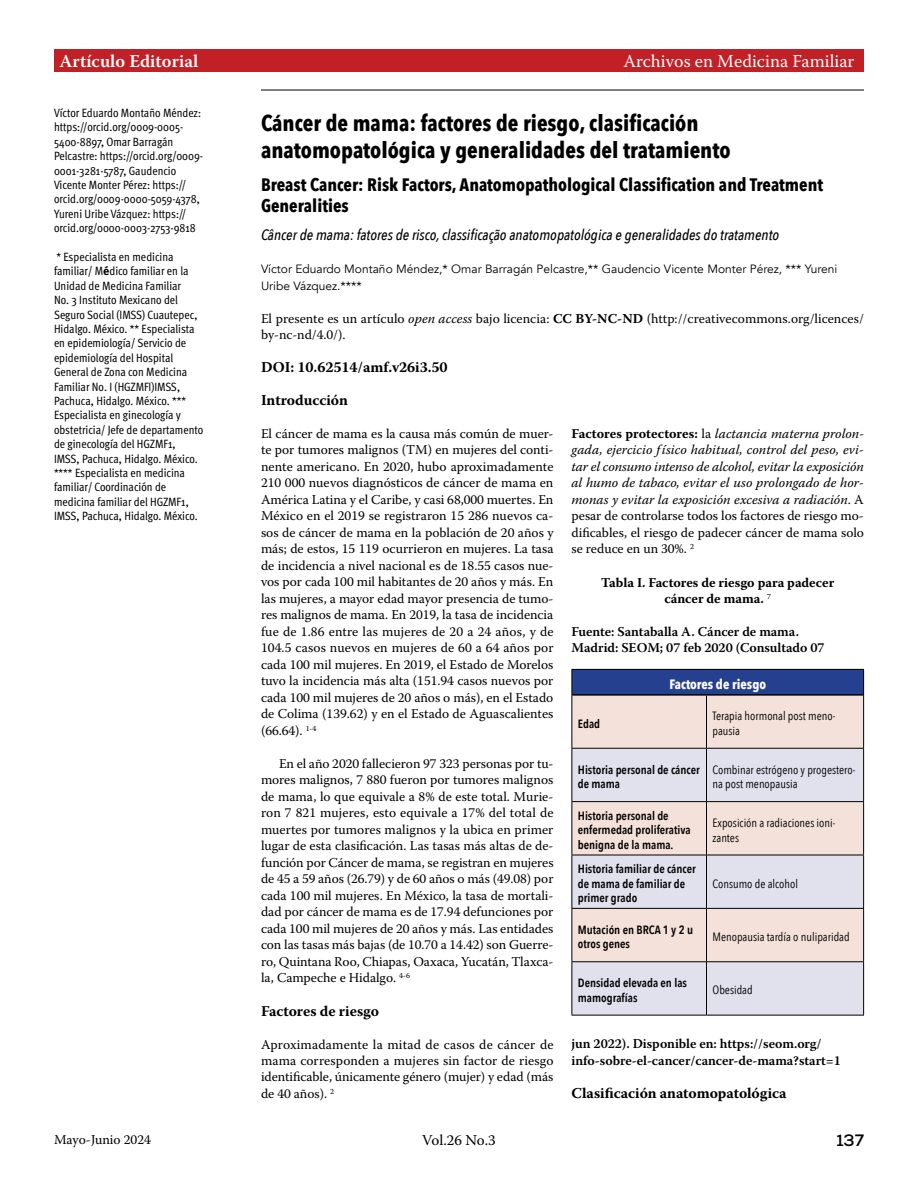
<style>
.page{position:relative;width:918px;height:1188px;background:#fff}
.page>*{position:absolute;margin:0;border:0;box-sizing:border-box;transform-origin:0 0}
.t1{font:700 22.5px/27px "Avenir Next Condensed";color:#000}
.t2{font:700 18px/21.6px "Avenir Next Condensed";color:#000}
.t3{font:18px "Warnock Pro";color:#fff}
.t4{font:600 18px "Warnock Pro";color:#fff}
.t5{font:700 16.5px "Nexa";color:#000}
.t6{font:italic 500 15px "Avenir Next Condensed";color:#000}
.t7{font:700 15px "Warnock Pro";letter-spacing:-.005em;color:#000}
.t8{font:15px "Warnock Pro";color:#000}
.t9{font:13.5px/16.5px "Warnock Pro";color:#000;text-align:justify}
.t10{font:italic 13.5px/16.5px "Warnock Pro";color:#000;text-align:justify}
.t11{font:600 13.5px/16.5px "Warnock Pro";letter-spacing:-.005em;color:#000}
.t12{font:700 13.5px/16.5px "Warnock Pro";letter-spacing:-.005em;color:#000;text-align:center}
.t13{font:700 13.5px "Avenir Next Condensed";color:#fff}
.t14{font:condensed 12px/14.4px "Meta Pro";color:#000}
.t15{font:600 12px/14.4px "Avenir Next Condensed";color:#000}
.t16{font:12px/14.4px "Avenir Next Condensed";color:#000}
.t17{font:12px/16.5px "Avenir";color:#000}
.s1{font-weight:700;font-stretch:normal}
.s2{font-style:italic}
.s3{font-weight:700}
.s4{font-weight:700;font-style:normal}
.s5{font-style:normal}
</style>
<div class="page">
<div style="left:54px;top:50px;width:810px;height:22px;background:#c02026"></div>
<hr style="left:261px;top:90px;width:603px;height:1px;background:#000">
<div style="left:572px;top:669px;width:292px;height:26px;background:#25408f"></div>
<div style="left:573px;top:696px;width:290px;height:52px;background:#f4e2da"></div>
<svg style="left:573px;top:749px;width:290px;height:266px;background:#e7dfe4"></svg>
<hr style="left:572px;top:669px;width:134px;height:1px;background:#000">
<svg style="left:572px;top:670px;width:1px;height:24px"></svg>
<hr style="left:706px;top:669px;width:158px;height:1px;background:#000">
<svg style="left:863px;top:670px;width:1px;height:25px"></svg>
<hr style="left:572px;top:695px;width:1px;height:53px;background:#000">
<hr style="left:706px;top:696px;width:1px;height:52px;background:#000">
<hr style="left:863px;top:695px;width:1px;height:53px;background:#000">
<hr style="left:572px;top:748px;width:134px;height:1px;background:#000">
<hr style="left:572px;top:749px;width:1px;height:52px;background:#000">
<hr style="left:706px;top:748px;width:158px;height:1px;background:#000">
<hr style="left:706px;top:749px;width:1px;height:52px;background:#000">
<hr style="left:863px;top:749px;width:1px;height:52px;background:#000">
<hr style="left:572px;top:801px;width:134px;height:1px;background:#000">
<hr style="left:572px;top:802px;width:1px;height:53px;background:#000">
<hr style="left:706px;top:801px;width:158px;height:1px;background:#000">
<hr style="left:706px;top:802px;width:1px;height:53px;background:#000">
<hr style="left:863px;top:802px;width:1px;height:53px;background:#000">
<hr style="left:572px;top:855px;width:134px;height:1px;background:#000">
<hr style="left:572px;top:855px;width:1px;height:53px;background:#000">
<hr style="left:706px;top:855px;width:158px;height:1px;background:#000">
<hr style="left:706px;top:855px;width:1px;height:53px;background:#000">
<hr style="left:863px;top:855px;width:1px;height:53px;background:#000">
<hr style="left:572px;top:908px;width:134px;height:1px;background:#000">
<hr style="left:572px;top:909px;width:1px;height:52px;background:#000">
<hr style="left:706px;top:908px;width:158px;height:1px;background:#000">
<hr style="left:706px;top:909px;width:1px;height:52px;background:#000">
<hr style="left:863px;top:909px;width:1px;height:52px;background:#000">
<hr style="left:572px;top:961px;width:134px;height:1px;background:#000">
<hr style="left:572px;top:962px;width:1px;height:53px;background:#000">
<hr style="left:706px;top:961px;width:158px;height:1px;background:#000">
<hr style="left:706px;top:962px;width:1px;height:53px;background:#000">
<hr style="left:863px;top:962px;width:1px;height:53px;background:#000">
<hr style="left:572px;top:1015px;width:134px;height:1px;background:#000">
<hr style="left:706px;top:1015px;width:158px;height:1px;background:#000">
<hr style="left:572px;top:694px;width:134px;height:2px;background:#000">
<hr style="left:706px;top:694px;width:157px;height:2px;background:#000">
<h2 class="t4" style="left:59px;top:50px;width:140px">Artículo Editorial</h2>
<h2 class="t3" style="left:623px;top:50px;width:233px">Archivos en Medicina Familiar</h2>
<p class="t14" style="left:54px;top:105px;width:151px">Víctor Eduardo Montaño Méndez: https://orcid.org/0009-0005-<br>5400-8897, Omar Barragán<br>Pelcastre: https://orcid.org/0009-<br>0001-3281-5787, Gaudencio<br>Vicente Monter Pérez: https:// orcid.org/0009-0000-5059-4378,<br>Yureni Uribe Vázquez: https:// orcid.org/0000-0003-2753-9818</p>
<p class="t14" style="left:54px;top:249px;width:151px">* Especialista en medicina familiar/ M<span class="s1">é</span>dico familiar en la<br>Unidad de Medicina Familiar<br>No. 3 Instituto Mexicano del<br>Seguro Social (IMSS) Cuautepec,<br>Hidalgo. México. ** Especialista en epidemiología/ Servicio de epidemiología del Hospital<br>General de Zona con Medicina<br>Familiar No. I (HGZMFI)IMSS,<br>Pachuca, Hidalgo. México. ***<br>Especialista en ginecología y obstetricia/ Jefe de departamento de ginecología del HGZMF1,<br>IMSS, Pachuca, Hidalgo. México. **** Especialista en medicina familiar/ Coordinación de medicina familiar del HGZMF1,<br>IMSS, Pachuca, Hidalgo. México.</p>
<h1 class="t1" style="left:261px;top:109px;width:471px">Cáncer de mama: factores de riesgo, clasificación anatomopatológica y generalidades del tratamiento</h1>
<h2 class="t2" style="left:261px;top:173px;width:564px">Breast Cancer: Risk Factors, Anatomopathological Classification and Treatment<br>Generalities</h2>
<p class="t6" style="left:261px;top:226px;width:520px">Câncer de mama: fatores de risco, classificação anatomopatológica e generalidades do tratamento</p>
<p class="t17" style="left:261px;top:261px;width:578px">Víctor Eduardo Montaño Méndez,* Omar Barragán Pelcastre,** Gaudencio Vicente Monter Pérez, *** Yureni<br>Uribe Vázquez.****</p>
<p class="t9" style="left:261px;top:310px;width:604px">El presente es un artículo <span class="s2">open access</span> bajo licencia: <span class="s3">CC BY-NC-ND</span> (http://creativecommons.org/licences/ by-nc-nd/4.0/).</p>
<p class="t7" style="left:261px;top:358px;width:188px">DOI: 10.62514/amf.v26i3.50</p>
<p class="t7" style="left:261px;top:391px;width:88px">Introducción</p>
<p class="t9" style="left:261px;top:425px;width:294px">El cáncer de mama es la causa más común de muer&shy;te por tumores malignos (TM) en mujeres del conti&shy;nente americano. En 2020, hubo aproximadamente 210 000 nuevos diagnósticos de cáncer de mama en América Latina y el Caribe, y casi 68,000 muertes. En México en el 2019 se registraron 15 286 nuevos ca&shy;sos de cáncer de mama en la población de 20 años y más; de estos, 15 119 ocurrieron en mujeres. La tasa de incidencia a nivel nacional es de 18.55 casos nue&shy;vos por cada 100 mil habitantes de 20 años y más. En las mujeres, a mayor edad mayor presencia de tumo&shy;res malignos de mama. En 2019, la tasa de incidencia fue de 1.86 entre las mujeres de 20 a 24 años, y de 104.5 casos nuevos en mujeres de 60 a 64 años por cada 100 mil mujeres. En 2019, el Estado de Morelos tuvo la incidencia más alta (151.94 casos nuevos por cada 100 mil mujeres de 20 años o más), en el Estado de Colima (139.62) y en el Estado de Aguascalientes (66.64). <sup>1-4</sup></p>
<p class="t9" style="left:261px;top:755px;width:294px;text-indent:18px">En el año 2020 fallecieron 97 323 personas por tu&shy;mores malignos, 7 880 fueron por tumores malignos de mama, lo que equivale a 8% de este total. Murie&shy;ron 7 821 mujeres, esto equivale a 17% del total de muertes por tumores malignos y la ubica en primer lugar de esta clasificación. Las tasas más altas de de&shy;función por Cáncer de mama, se registran en mujeres de 45 a 59 años (26.79) y de 60 años o más (49.08) por cada 100 mil mujeres. En México, la tasa de mortali&shy;dad por cáncer de mama es de 17.94 defunciones por cada 100 mil mujeres de 20 años y más. Las entidades con las tasas más bajas (de 10.70 a 14.42) son Guerre&shy;ro, Quintana Roo, Chiapas, Oaxaca, Yucatán, Tlaxca&shy;la, Campeche e Hidalgo. <sup>4-6</sup></p>
<p class="t7" style="left:261px;top:1002px;width:120px">Factores de riesgo</p>
<p class="t9" style="left:261px;top:1036px;width:294px">Aproximadamente la mitad de casos de cáncer de mama corresponden a mujeres sin factor de riesgo identificable, únicamente género (mujer) y edad (más de 40 años). <sup>2</sup></p>
<p class="t10" style="left:572px;top:425px;width:294px"><span class="s4">Factores protectores:</span> <span class="s5">la</span> lactancia materna prolon&shy;gada, ejercicio f ísico habitual, control del peso, evi&shy;tar el consumo intenso de alcohol, evitar la exposición al humo de tabaco, evitar el uso prolongado de hor&shy;monas y evitar la exposición excesiva a radiación<span class="s5">. A pesar de controlarse todos los factores de riesgo mo&shy;dificables, el riesgo de padecer cáncer de mama solo se reduce en un 30%.</span> <sup>2</sup></p>
<p class="t12" style="left:601px;top:574px;width:235px">Tabla I. Factores de riesgo para padecer cáncer de mama. <sup>7</sup></p>
<p class="t11" style="left:572px;top:623px;width:255px">Fuente: Santaballa A. Cáncer de mama.<br>Madrid: SEOM; 07 feb 2020 (Consultado 07</p>
<p class="t13" style="left:669px;top:676px;width:98px">Factores de riesgo</p>
<p class="t15" style="left:578px;top:716px;width:24px">Edad</p>
<p class="t16" style="left:713px;top:708px;width:124px">Terapia hormonal post meno&shy;pausia</p>
<p class="t15" style="left:578px;top:762px;width:123px">Historia personal de cáncer de mama</p>
<p class="t16" style="left:713px;top:762px;width:144px">Combinar estrógeno y progestero&shy;na post menopausia</p>
<p class="t15" style="left:578px;top:808px;width:114px">Historia personal de enfermedad proliferativa benigna de la mama.</p>
<p class="t16" style="left:713px;top:815px;width:125px">Exposición a radiaciones ioni&shy;zantes</p>
<p class="t15" style="left:578px;top:862px;width:119px">Historia familiar de cáncer de mama de familiar de primer grado</p>
<p class="t16" style="left:713px;top:876px;width:87px">Consumo de alcohol</p>
<p class="t15" style="left:578px;top:922px;width:117px">Mutación en BRCA 1 y 2 u otros genes</p>
<p class="t16" style="left:713px;top:929px;width:139px">Menopausia tardía o nuliparidad</p>
<p class="t15" style="left:578px;top:976px;width:111px">Densidad elevada en las mamografías</p>
<p class="t16" style="left:713px;top:982px;width:42px">Obesidad</p>
<p class="t11" style="left:572px;top:1036px;width:271px">jun 2022). Disponible en: https://seom.org/ info-sobre-el-cancer/cancer-de-mama?start=1</p>
<p class="t7" style="left:572px;top:1084px;width:217px">Clasificación anatomopatológica</p>
<p class="t9" style="left:54px;top:1131px;width:98px">Mayo-Junio 2024</p>
<p class="t8" style="left:422px;top:1131px;width:75px">Vol.26 No.3</p>
<p class="t5" style="left:836px;top:1129px;width:29px">137</p>
</div>
